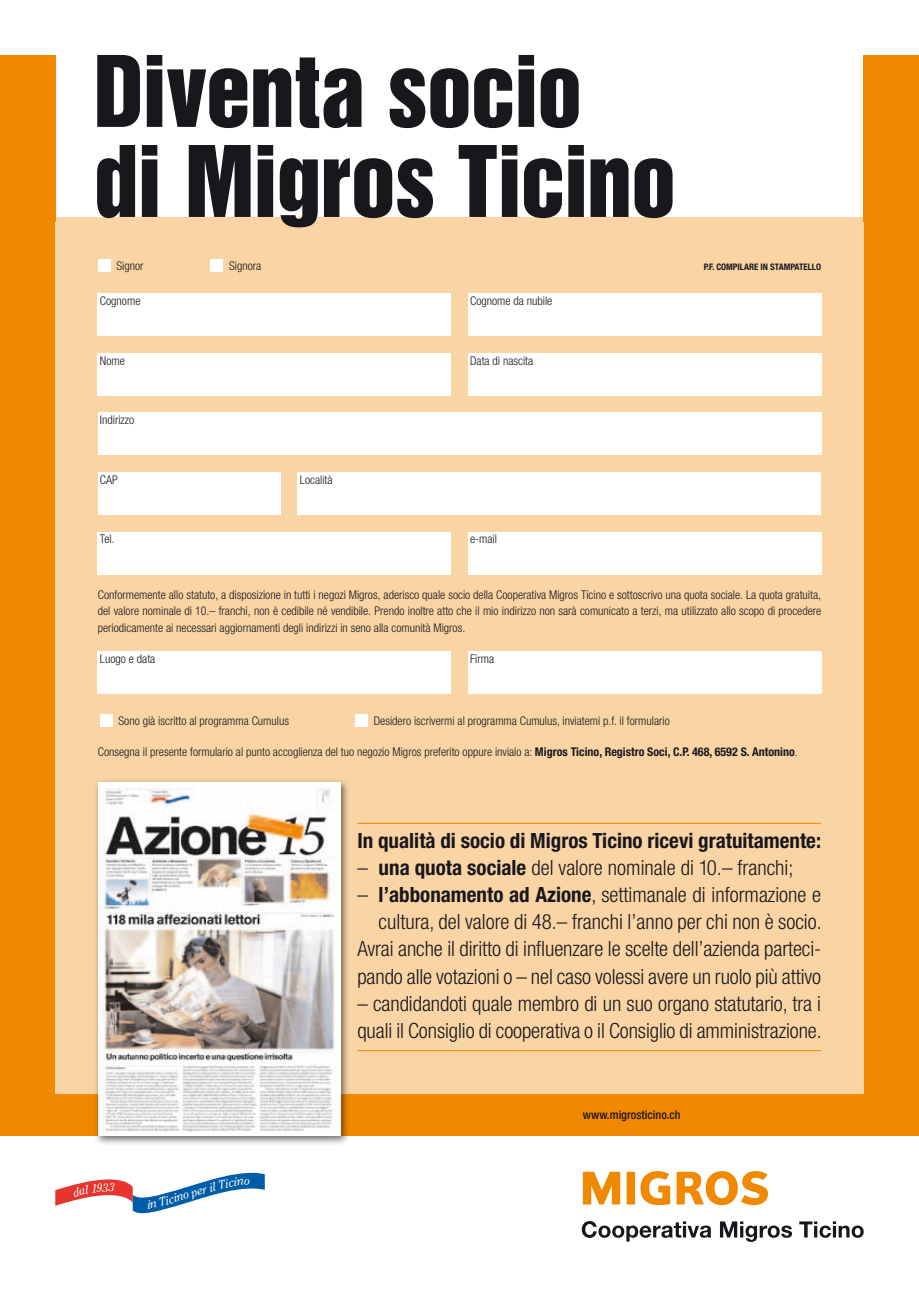
<style>
.page{position:relative;width:919px;height:1289px;background:#fff}
.page>*{position:absolute;margin:0;border:0;box-sizing:border-box;transform-origin:0 0}
.t1{font:90px/90px "Helvetica Inserat LT Std";letter-spacing:-.01em;color:#1a171c}
.t2{font:300 condensed 21px/27px "Helvetica Neue LT";letter-spacing:-.005em;color:#1a171c;text-align:right}
.t3{font:700 condensed 21px "Helvetica Neue LT";color:#1a171c}
.t4{font:300 condensed 12px/16.5px "Helvetica Neue LT";color:#1a171c;text-align:justify}
.t5{font:500 condensed 12px "Helvetica Neue LT";color:#1a171c}
.t6{font:italic 11.7px "Clearface";color:#fff}
.t7{font:700 condensed 9px "Helvetica Neue LT";color:#1a171c}
.s1{font-weight:700}
</style>
<div class="page">
<div style="left:0;top:217px;width:918px;height:918px;background:#f08800"></div>
<svg style="left:583px;top:1171px;width:37px;height:33px"></svg>
<svg style="left:626px;top:1171px;width:44px;height:34px"></svg>
<svg style="left:676px;top:1171px;width:92px;height:34px"></svg>
<svg style="left:581px;top:1221px;width:130px;height:20px"></svg>
<svg style="left:719px;top:1221px;width:73px;height:20px"></svg>
<svg style="left:799px;top:1221px;width:64px;height:16px"></svg>
<div style="left:55px;top:217px;width:808px;height:876px;background:#f9d5a5"></div>
<div style="left:98px;top:293px;width:353px;height:43px;background:#fff"></div>
<div style="left:98px;top:353px;width:353px;height:42px;background:#fff"></div>
<div style="left:98px;top:412px;width:723px;height:43px;background:#fff"></div>
<div style="left:98px;top:472px;width:183px;height:42px;background:#fff"></div>
<div style="left:98px;top:531px;width:353px;height:43px;background:#fff"></div>
<div style="left:98px;top:651px;width:353px;height:42px;background:#fff"></div>
<div style="left:468px;top:293px;width:353px;height:43px;background:#fff"></div>
<div style="left:468px;top:353px;width:353px;height:42px;background:#fff"></div>
<div style="left:298px;top:472px;width:523px;height:42px;background:#fff"></div>
<div style="left:468px;top:531px;width:353px;height:43px;background:#fff"></div>
<div style="left:468px;top:651px;width:353px;height:42px;background:#fff"></div>
<div style="left:100px;top:714px;width:13px;height:13px;background:#fff"></div>
<div style="left:355px;top:714px;width:13px;height:13px;background:#fff"></div>
<div style="left:98px;top:259px;width:13px;height:13px;background:#fff"></div>
<div style="left:210px;top:259px;width:13px;height:13px;background:#fff"></div>
<div style="left:863px;top:55px;width:55px;height:166px;background:#f08800"></div>
<div style="left:0;top:55px;width:55px;height:166px;background:#f08800"></div>
<div style="left:93px;top:778px;width:257px;height:367px;background:#1a171c;opacity:.65"></div>
<div style="left:98px;top:782px;width:242px;height:353px;background:#fff"></div>
<img style="left:102px;top:785px;width:233px;height:347px">
<hr style="left:357px;top:823px;width:464px;height:1px;background:#f08800">
<hr style="left:357px;top:1050px;width:464px;height:1px;background:#f08800">
<svg style="left:55px;top:1172px;width:210px;height:41px"></svg>
<h1 class="t1" style="left:94px;top:49px;width:584px">Diventa socio<br>di Migros Ticino</h1>
<p class="t4" style="left:116px;top:257px;width:29px">Signor</p>
<p class="t4" style="left:229px;top:257px;width:34px">Signora</p>
<p class="t7" style="left:703px;top:261px;width:119px">P.F. COMPILARE IN STAMPATELLO</p>
<p class="t4" style="left:100px;top:292px;width:42px">Cognome</p>
<p class="t4" style="left:470px;top:292px;width:84px">Cognome da nubile</p>
<p class="t4" style="left:100px;top:352px;width:26px">Nome</p>
<p class="t4" style="left:470px;top:352px;width:65px">Data di nascita</p>
<p class="t4" style="left:100px;top:412px;width:36px">Indirizzo</p>
<p class="t4" style="left:100px;top:471px;width:19px">CAP</p>
<p class="t4" style="left:300px;top:471px;width:34px">Località</p>
<p class="t4" style="left:100px;top:531px;width:16px">Tel.</p>
<p class="t4" style="left:470px;top:531px;width:28px">e-mail</p>
<p class="t4" style="left:98px;top:586px;width:724px">Conformemente allo statuto, a disposizione in tutti i negozi Migros, aderisco quale socio della Cooperativa Migros Ticino e sottoscrivo una quota sociale. La quota gratuita, del valore nominale di 10.– franchi, non è cedibile né vendibile. Prendo inoltre atto che il mio indirizzo non sarà comunicato a terzi, ma utilizzato allo scopo di procedere periodicamente ai necessari aggiornamenti degli indirizzi in seno alla comunità Migros.</p>
<p class="t4" style="left:100px;top:650px;width:57px">Luogo e data</p>
<p class="t4" style="left:470px;top:650px;width:25px">Firma</p>
<p class="t4" style="left:118px;top:712px;width:172px">Sono già iscritto al programma Cumulus</p>
<p class="t4" style="left:374px;top:712px;width:297px">Desidero iscrivermi al programma Cumulus, inviatemi p.f. il formulario</p>
<p class="t4" style="left:98px;top:743px;width:701px">Consegna il presente formulario al punto accoglienza del tuo negozio Migros preferito oppure invialo a: <span class="s1">Migros Ticino, Registro Soci, C.P. 468, 6592 S. Antonino</span>.</p>
<h2 class="t3" style="left:357px;top:828px;width:465px">In qualità di socio di Migros Ticino ricevi gratuitamente:</h2>
<h2 class="t2" style="left:357px;top:854px;width:437px">– <span class="s1">una quota sociale</span> del valore nominale di 10.– franchi;</h2>
<p class="t2" style="left:357px;top:881px;width:466px">– <span class="s1">l’abbonamento ad Azione</span>, settimanale di informazione e cultura, del valore di 48.– franchi l’anno per chi non è socio.<br>Avrai anche il diritto di influenzare le scelte dell’azienda parteci&shy;pando alle votazioni o – nel caso volessi avere un ruolo più attivo</p>
<h2 class="t2" style="left:357px;top:989px;width:466px;text-align:left">– candidandoti quale membro di un suo organo statutario, tra i quali il Consiglio di cooperativa o il Consiglio di amministrazione.</h2>
<p class="t6" style="left:172px;top:1191px;width:31px;rotate:-17deg">ino pe</p>
<p class="t5" style="left:583px;top:1107px;width:99px">www.migrosticino.ch</p>
</div>
